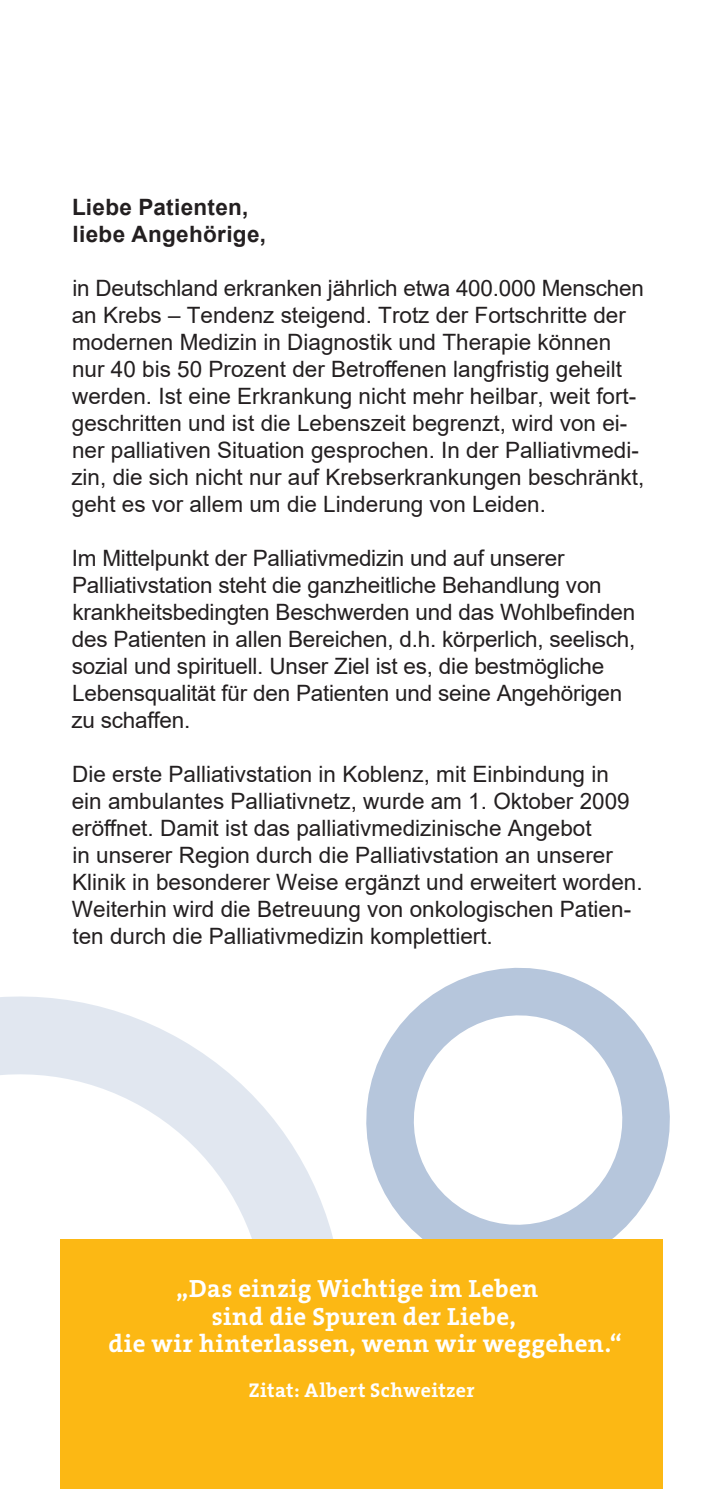
<style>
.page{position:relative;width:709px;height:1489px;background:#fff}
.page>*{position:absolute;margin:0;border:0;box-sizing:border-box;transform-origin:0 0}
.t1{font:700 25px "The Serif B7";letter-spacing:.015em;color:#fff}
.t2{font:22.5px/27px "Arial";color:#231f20}
.t3{font:700 22.5px/27px "Arial";letter-spacing:.015em;color:#231f20}
.t4{font:700 20px "The Serif B7";letter-spacing:.02em;color:#fff}
</style>
<div class="page">
<svg style="left:0;top:996px;width:307px;height:242px"></svg>
<svg style="left:307px;top:967px;width:363px;height:271px"></svg>
<div style="left:60px;top:1238px;width:603px;height:250px;background:#fcb814"></div>
<p class="t3" style="left:72px;top:193px;width:195px">Liebe Patienten, liebe Angehörige,</p>
<p class="t2" style="left:71px;top:274px;width:574px">in Deutschland erkranken jährlich etwa 400.000 Menschen an Krebs – Tendenz steigend. Trotz der Fortschritte der modernen Medizin in Diagnostik und Therapie können nur 40 bis 50 Prozent der Betroffenen langfristig geheilt werden. Ist eine Erkrankung nicht mehr heilbar, weit fort&shy;geschritten und ist die Lebenszeit begrenzt, wird von ei&shy;ner palliativen Situation gesprochen. In der Palliativmedi&shy;zin, die sich nicht nur auf Krebserkrankungen beschränkt, geht es vor allem um die Linderung von Leiden.</p>
<p class="t2" style="left:71px;top:544px;width:565px">Im Mittelpunkt der Palliativmedizin und auf unserer Palliativstation steht die ganzheitliche Behandlung von krankheitsbedingten Beschwerden und das Wohlbefinden des Patienten in allen Bereichen, d.h. körperlich, seelisch, sozial und spirituell. Unser Ziel ist es, die bestmögliche Lebensqualität für den Patienten und seine Angehörigen zu schaffen.</p>
<p class="t2" style="left:72px;top:760px;width:572px">Die erste Palliativstation in Koblenz, mit Einbindung in ein ambulantes Palliativnetz, wurde am 1. Oktober 2009 eröffnet. Damit ist das palliativmedizinische Angebot<br>in unserer Region durch die Palliativstation an unserer Klinik in besonderer Weise ergänzt und erweitert worden.<br>Weiterhin wird die Betreuung von onkologischen Patien&shy;ten durch die Palliativmedizin komplettiert.</p>
<p class="t1" style="left:176px;top:1275px;width:363px">„Das einzig Wichtige im Leben</p>
<p class="t1" style="left:212px;top:1302px;width:306px">sind die Spuren der Liebe,</p>
<p class="t1" style="left:108px;top:1330px;width:515px">die wir hinterlassen, wenn wir weggehen.“</p>
<p class="t4" style="left:249px;top:1379px;width:227px">Zitat: Albert Schweitzer</p>
</div>
